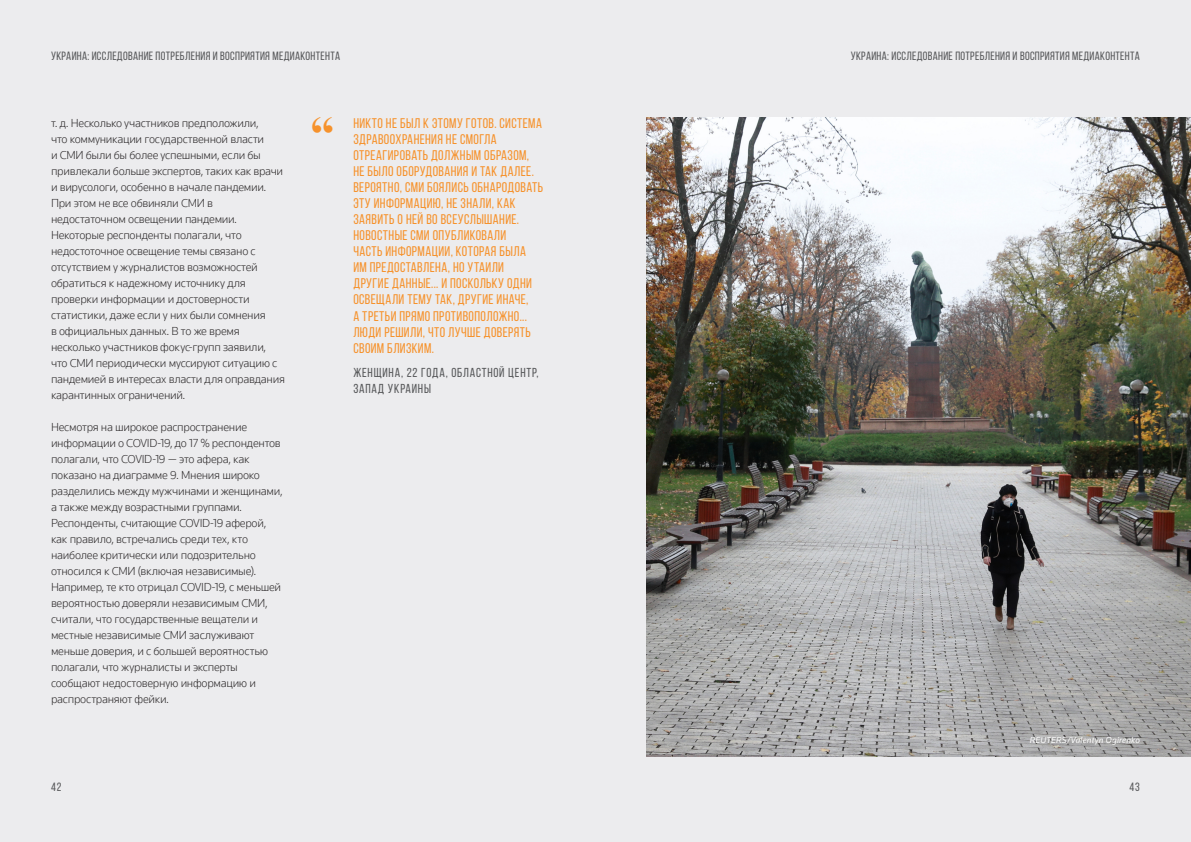
<style>
.page{position:relative;width:1191px;height:842px;background:#ececee}
.page>*{position:absolute;margin:0;border:0;box-sizing:border-box;transform-origin:0 0}
.Content___Left{font:700 48px "Times New Roman";color:#f6922c}
.t1{font:14px/16px "Bebas Neue";letter-spacing:.03em;color:#f6922c}
.t2{font:13px/16px "Bebas Neue";letter-spacing:.06em;color:#57585a}
.t3{font:300 12px/16px "Knowledge";letter-spacing:-.02em;color:#2e2b2c}
.t4{font:12px "Bebas Neue";letter-spacing:.025em;color:#57585a}
.t5{font:italic 9px "Knowledge";letter-spacing:.015em;color:#fff}
</style>
<div class="page">
<img style="left:646px;top:118px;width:545px;height:639px">
<p class="t4" style="left:51px;top:49px;width:291px">Украина: исследование потребления и восприятия медиаконтента</p>
<p class="t4" style="left:850px;top:49px;width:291px">Украина: исследование потребления и восприятия медиаконтента</p>
<p class="t3" style="left:51px;top:115px;width:234px">т. д. Несколько участников предположили,<br>что коммуникации государственной власти<br>и СМИ были бы более успешными, если бы привлекали больше экспертов, таких как врачи и вирусологи, особенно в начале пандемии.</p>
<p class="t3" style="left:51px;top:195px;width:235px">При этом не все обвиняли СМИ в недостаточном освещении пандемии.<br>Некоторые респонденты полагали, что недостоточное освещение темы связано с отсутствием у журналистов возможностей обратиться к надежному источнику для проверки информации и достоверности статистики, даже если у них были сомнения<br>в официальных данных. В то же время несколько участников фокус-групп заявили, что СМИ периодически муссируют ситуацию с пандемией в интересах власти для оправдания карантинных ограничений.</p>
<p class="t3" style="left:51px;top:419px;width:233px">Несмотря на широкое распространение информации о COVID-19, до 17 % респондентов полагали, что COVID-19 — это афера, как показано на диаграмме 9. Мнения широко разделились между мужчинами и женщинами, а также между возрастными группами.<br>Респонденты, считающие COVID-19 аферой, как правило, встречались среди тех, кто наиболее критически или подозрительно относился к СМИ (включая независимые).<br>Например, те кто отрицал COVID-19, с меньшей вероятностью доверяли независимым СМИ, считали, что государственные вещатели и местные независимые СМИ заслуживают меньше доверия, и с большей вероятностью полагали, что журналисты и эксперты сообщают недостоверную информацию и распространяют фейки.</p>
<p class="Content___Left" style="left:310px;top:101px;width:25px">“</p>
<p class="t1" style="left:353px;top:116px;width:191px">Никто не был к этому готов. Система здравоохранения не смогла отреагировать должным образом, не было оборудования и так далее.<br>Вероятно, СМИ боялись обнародовать эту информацию, не знали, как заявить о ней во всеуслышание.<br>Новостные СМИ опубликовали<br>часть информации, которая была<br>им предоставлена, но утаили<br>другие данные... И поскольку одни освещали тему так, другие иначе,<br>а третьи прямо противоположно... люди решили, что лучше доверять своим близким.</p>
<p class="t2" style="left:353px;top:364px;width:187px">женщина, 22 года, областной центр, запад Украины</p>
<p class="t5" style="left:1030px;top:734px;width:111px">REUTERS/Valentyn Ogirenko</p>
<p class="t4" style="left:51px;top:780px;width:12px">42</p>
<p class="t4" style="left:1129px;top:780px;width:12px">43</p>
</div>
